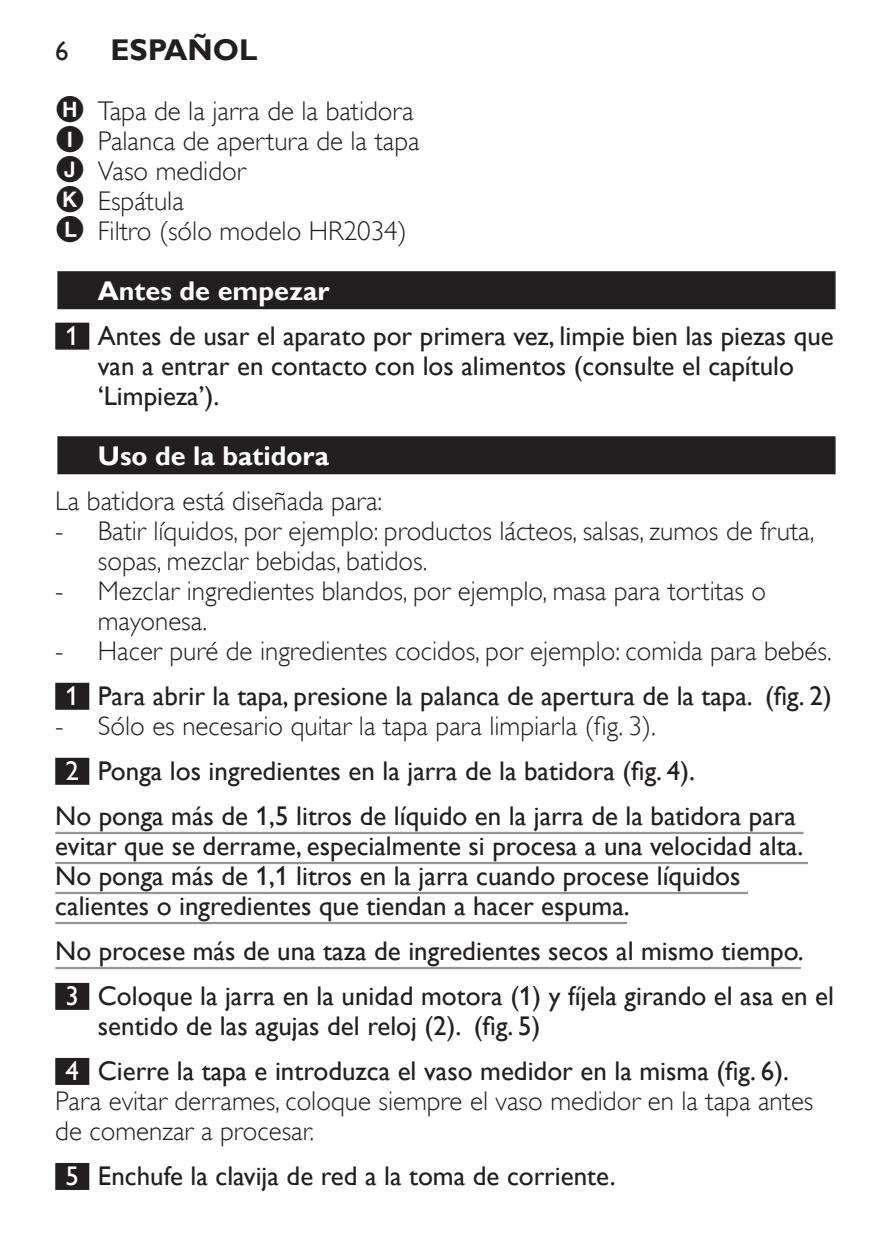
<style>
.page{position:relative;width:893px;height:1259px;background:#fff}
.page>*{position:absolute;margin:0;border:0;box-sizing:border-box;transform-origin:0 0}
.t1{font:700 30px "Gill Sans Alt One WGL";color:#231f20}
.t2{font:27px/45px "Gill Sans Alt One WGL";color:#231f20}
.t3{font:27px/30px "Gill Sans Alt One WGL Light";color:#231f20}
.t4{font:700 27px "Gill Sans Alt One WGL";color:#fff}
.s1{font-family:"Bolletjesfonta Plain";font-size:28.5px}
.s2{font-weight:700;color:#fff}
.s3{color:#fff}
</style>
<div class="page">
<div style="left:55px;top:269px;width:783px;height:43px;background:linear-gradient(to right,#ccc,#ccc)"></div>
<div style="left:57px;top:271px;width:779px;height:38px;background:#231f20"></div>
<div style="left:55px;top:323px;width:34px;height:27px;background:#231f20"></div>
<div style="left:55px;top:434px;width:783px;height:43px;background:linear-gradient(to right,#bebdbd,#bebdbd)"></div>
<div style="left:57px;top:436px;width:779px;height:38px;background:#231f20"></div>
<div style="left:55px;top:683px;width:34px;height:27px;background:#231f20"></div>
<div style="left:55px;top:758px;width:34px;height:27px;background:#231f20"></div>
<hr style="left:55px;top:832px;width:748px;height:2px;background:#939598">
<hr style="left:55px;top:862px;width:753px;height:2px;background:#939598">
<hr style="left:55px;top:892px;width:693px;height:2px;background:#939598">
<hr style="left:55px;top:922px;width:572px;height:2px;background:#939598">
<hr style="left:55px;top:967px;width:746px;height:2px;background:#939598">
<div style="left:55px;top:983px;width:34px;height:27px;background:#231f20"></div>
<div style="left:55px;top:1058px;width:34px;height:27px;background:#231f20"></div>
<div style="left:55px;top:1163px;width:34px;height:27px;background:#231f20"></div>
<p class="t2" style="left:55px;top:28px;width:15px">6</p>
<p class="t1" style="left:111px;top:29px;width:148px">Español</p>
<p class="t3" style="left:55px;top:96px;width:366px"><span class="s1">H</span> Tapa de la jarra de la batidora<br><span class="s1">I</span> Palanca de apertura de la tapa<br><span class="s1">J</span> Vaso medidor<br><span class="s1">K</span> Espátula<br><span class="s1">L</span> Filtro (sólo modelo HR2034)</p>
<p class="t2" style="left:66px;top:268px;width:770px;text-indent:32px"><span class="s2">Antes de empezar<br></span><span class="s3">1</span> Antes de usar el aparato por primera vez, limpie bien las piezas que</p>
<p class="t2" style="left:98px;top:351px;width:698px;line-height:30px">van a entrar en contacto con los alimentos (consulte el capítulo ‘Limpieza’).</p>
<p class="t4" style="left:98px;top:437px;width:233px">Uso de la batidora</p>
<p class="t3" style="left:55px;top:486px;width:329px">La batidora está diseñada para:</p>
<p class="t3" style="left:98px;top:516px;width:718px;text-indent:-43px">- Batir líquidos, por ejemplo: productos lácteos, salsas, zumos de fruta, sopas, mezclar bebidas, batidos.</p>
<p class="t3" style="left:98px;top:576px;width:670px;text-indent:-43px">- Mezclar ingredientes blandos, por ejemplo, masa para tortitas o mayonesa.</p>
<p class="t3" style="left:55px;top:636px;width:778px">- Hacer puré de ingredientes cocidos, por ejemplo: comida para bebés.</p>
<p class="t2" style="left:66px;top:673px;width:768px"><span class="s3">1</span> Para abrir la tapa, presione la palanca de apertura de la tapa. (fig. 2)</p>
<p class="t3" style="left:55px;top:711px;width:602px">- Sólo es necesario quitar la tapa para limpiarla (fig. 3).</p>
<p class="t2" style="left:55px;top:748px;width:742px;text-indent:10px"><span class="s3">2</span> Ponga los ingredientes en la jarra de la batidora (fig. 4).<br>No ponga más de 1,5 litros de líquido en la jarra de la batidora para</p>
<p class="t2" style="left:55px;top:831px;width:749px;line-height:30px">evitar que se derrame, especialmente si procesa a una velocidad alta.<br>No ponga más de 1,1 litros en la jarra cuando procese líquidos calientes o ingredientes que tiendan a hacer espuma.</p>
<p class="t2" style="left:66px;top:928px;width:770px;text-indent:-10px">No procese más de una taza de ingredientes secos al mismo tiempo.<br><span class="s3">3</span> Coloque la jarra en la unidad motora (1) y fíjela girando el asa en el</p>
<p class="t2" style="left:66px;top:1003px;width:725px;text-indent:32px">sentido de las agujas del reloj (2). (fig. 5)<br><span class="s3">4</span> Cierre la tapa e introduzca el vaso medidor en la misma (fig. 6).</p>
<p class="t3" style="left:55px;top:1086px;width:760px">Para evitar derrames, coloque siempre el vaso medidor en la tapa antes de comenzar a procesar.</p>
<p class="t2" style="left:66px;top:1153px;width:551px"><span class="s3">5</span> Enchufe la clavija de red a la toma de corriente.</p>
</div>
